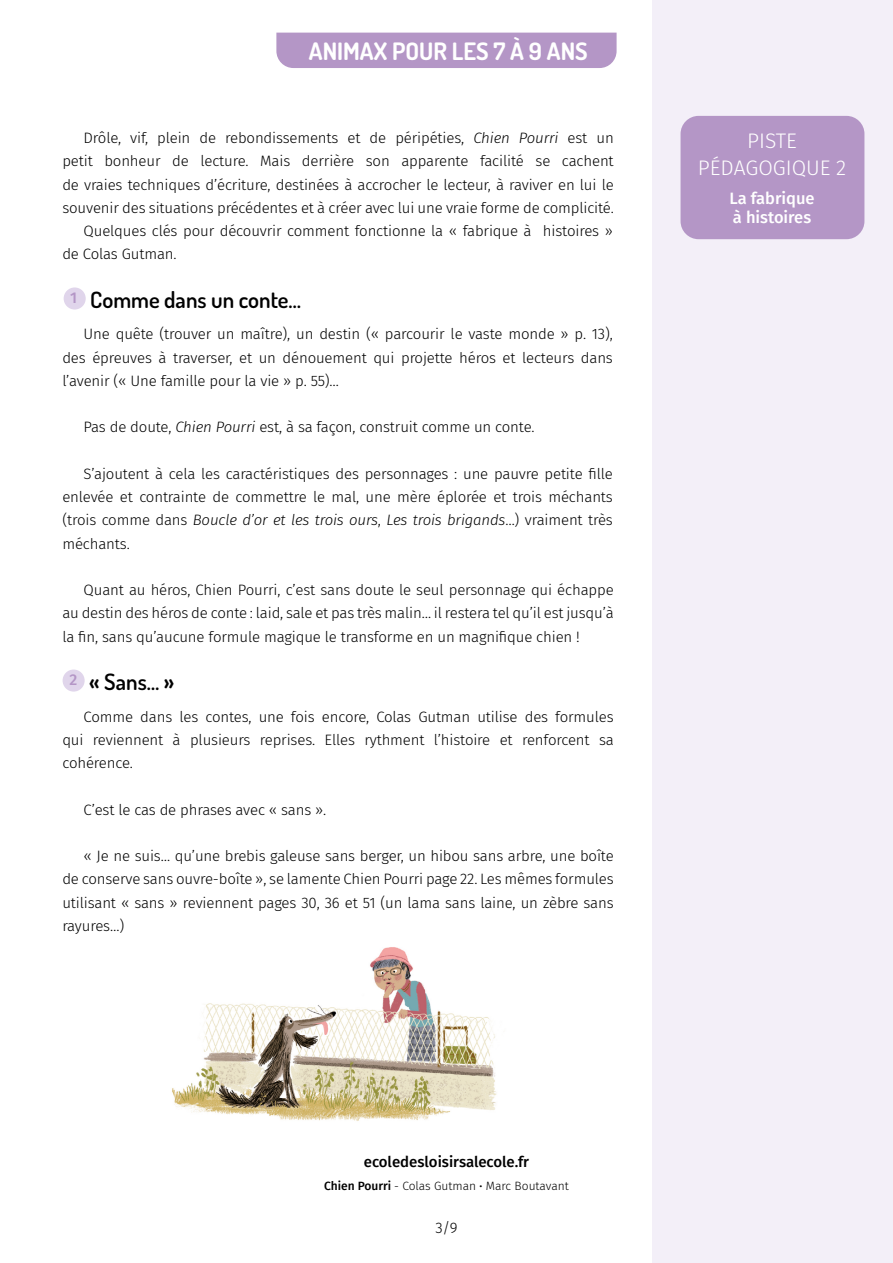
<style>
.page{position:relative;width:893px;height:1263px;background:#fff}
.page>*{position:absolute;margin:0;border:0;box-sizing:border-box;transform-origin:0 0}
.t1{font:700 24px "Dosis";color:#fff}
.t2{font:600 22.5px "Dosis";color:#000}
.t3{font:300 21px/27px "Fira Sans";color:#fff;text-align:center}
.t4{font:18.45px/24.3px "Bembo Std";color:#000;text-align:justify}
.t5{font:18.45px "Bembo Std";letter-spacing:.025em;color:#000}
.t6{font:500 16.5px/19.8px "Fira Sans";color:#fff}
.t7{font:300 15px/23.2px "Fira Sans";letter-spacing:-.01em;color:#000;text-align:justify}
.t8{font:500 15px "Fira Sans";color:#000}
.t9{font:300 12px "Fira Sans";color:#000}
.s1{font-style:italic}
.s2{font-weight:500}
</style>
<div class="page">
<div style="left:652px;top:0;width:241px;height:1263px;background:#f3eff8"></div>
<div style="left:276px;top:33px;width:341px;height:35px;background:#b496c6"></div>
<div style="left:680px;top:116px;width:184px;height:123px;background:#b496c6;border-radius:18px"></div>
<div style="left:64px;top:287px;width:22px;height:22px;background:#e0d5eb;border-radius:50%"></div>
<div style="left:63px;top:669px;width:22px;height:23px;background:#e0d5eb;border-radius:50%"></div>
<img style="left:172px;top:947px;width:325px;height:174px">
<div style="left:203px;top:935px;width:99px;height:47px;background:#fff"></div>
<h1 class="t1" style="left:309px;top:35px;width:280px">ANIMAX POUR LES 7 À 9 ANS</h1>
<p class="t7" style="left:84px;top:126px;width:532px">Drôle, vif, plein de rebondissements et de péripéties, <span class="s1">Chien Pourri</span> est un</p>
<p class="t7" style="left:62px;top:149px;width:553px">petit bonheur de lecture. Mais derrière son apparente facilité se cachent</p>
<p class="t7" style="left:62px;top:173px;width:553px">de vraies techniques d’écriture, destinées à accrocher le lecteur, à raviver en lui le</p>
<p class="t7" style="left:62px;top:196px;width:553px">souvenir des situations précédentes et à créer avec lui une vraie forme de complicité.</p>
<p class="t7" style="left:84px;top:219px;width:531px">Quelques clés pour découvrir comment fonctionne la « fabrique à histoires »</p>
<p class="t7" style="left:62px;top:242px;width:116px">de Colas Gutman.</p>
<h2 class="t2" style="left:70px;top:285px;width:233px"><sup>1</sup> Comme dans un conte…</h2>
<p class="t7" style="left:62px;top:322px;width:552px;text-indent:21px">Une quête (trouver un maître), un destin (« parcourir le vaste monde » p. 13), des épreuves à traverser, et un dénouement qui projette héros et lecteurs dans l’avenir (« Une famille pour la vie » p. 55)…</p>
<p class="t7" style="left:84px;top:415px;width:452px">Pas de doute, <span class="s1">Chien Pourri</span> est, à sa façon, construit comme un conte.</p>
<p class="t7" style="left:62px;top:462px;width:552px;text-indent:21px">S’ajoutent à cela les caractéristiques des personnages : une pauvre petite fille enlevée et contrainte de commettre le mal, une mère éplorée et trois méchants (trois comme dans <span class="s1">Boucle d’or et les trois ours</span>, <span class="s1">Les trois brigands</span>…) vraiment très méchants.</p>
<p class="t7" style="left:62px;top:578px;width:553px;text-indent:21px">Quant au héros, Chien Pourri, c’est sans doute le seul personnage qui échappe au destin des héros de conte : laid, sale et pas très malin… il restera tel qu’il est jusqu’à la fin, sans qu’aucune formule magique le transforme en un magnifique chien !</p>
<h2 class="t2" style="left:70px;top:667px;width:106px"><sup>2</sup> « Sans… »</h2>
<p class="t7" style="left:62px;top:705px;width:553px;text-indent:21px">Comme dans les contes, une fois encore, Colas Gutman utilise des formules qui reviennent à plusieurs reprises. Elles rythment l’histoire et renforcent sa cohérence.</p>
<p class="t7" style="left:84px;top:798px;width:244px">C’est le cas de phrases avec « sans ».</p>
<p class="t7" style="left:62px;top:844px;width:553px;text-indent:21px">« Je ne suis… qu’une brebis galeuse sans berger, un hibou sans arbre, une boîte de conserve sans ouvre-boîte », se lamente Chien Pourri page 22. Les mêmes formules utilisant « sans » reviennent pages 30, 36 et 51 (un lama sans laine, un zèbre sans rayures…)</p>
<p class="t4" style="left:204px;top:837px;width:263px">travail lui plaît bien : tout le monde s’écarte à sa vue, même les aveugles, repoussés par son odeur de sardine.</p>
<h3 class="t3" style="left:698px;top:127px;width:150px">PISTE<br>PÉDAGOGIQUE 2</h3>
<p class="t6" style="left:729px;top:187px;width:87px">La fabrique à histoires</p>
<p class="t8" style="left:364px;top:1150px;width:167px">ecoledesloisirsalecole.fr</p>
<p class="t9" style="left:324px;top:1177px;width:246px"><span class="s2">Chien Pourri</span> - Colas Gutman <span class="s2">·</span> Marc Boutavant</p>
<p class="t7" style="left:435px;top:1216px;width:23px">3/9</p>
<p class="t5" style="left:228px;top:1178px;width:239px">– Ou un mouton retourné ?</p>
</div>
